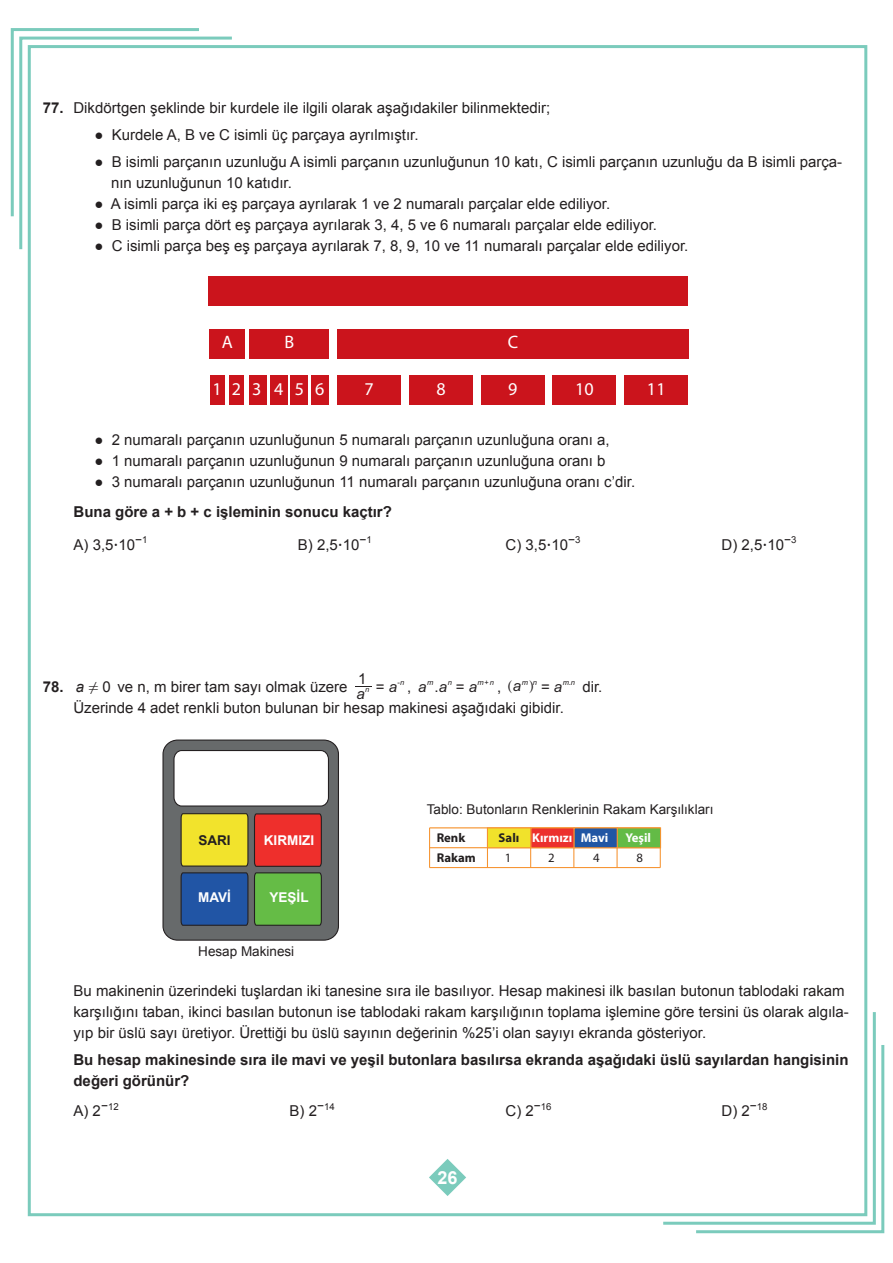
<style>
.page{position:relative;width:893px;height:1263px;background:#fff}
.page>*{position:absolute;margin:0;border:0;box-sizing:border-box;transform-origin:0 0}
.t1{font:18px "Myriad Pro";letter-spacing:.62em;color:#fff}
.t2{font:700 18px "Arial";color:#fff}
.t3{font:15.15px "MM Variable A";color:#231f20}
.t4{font:15px/21px "Arial";color:#231f20}
.t5{font:700 15px/21px "Arial";color:#231f20}
.t6{font:italic 15px "Arial";color:#231f20}
.t7{font:13.5px "Arial";color:#231f20}
.t8{font:700 13.5px "Arial";color:#fff}
.t9{font:700 13.5px "Arial";color:#231f20}
.t10{font:700 12.75px "Myriad Pro";color:#fff}
.t11{font:700 12.75px "Myriad Pro";color:#231f20}
.t12{font:12.75px "Myriad Pro";color:#231f20}
.t13{font:italic 7.5px "Arial";color:#231f20}
.t14{font:7.5px "Arial";color:#231f20}
.s1{font-family:"Impact"}
.s2{font-family:"Arial";font-size:15px}
.s3{font-family:"Arial";font-style:italic;font-size:15px}
.s4{font-style:normal}
.s5{font-style:italic}
.s6{font-family:"MM Negate"}
.s7{font-style:normal;font-size:15px}
.s8{font-size:15px}
</style>
<div class="page">
<svg style="left:19px;top:36px;width:216px;height:216px"></svg>
<svg style="left:10px;top:28px;width:192px;height:191px"></svg>
<svg style="left:660px;top:1009px;width:216px;height:216px"></svg>
<svg style="left:693px;top:1042px;width:192px;height:192px"></svg>
<svg style="left:429px;top:1159px;width:37px;height:37px"></svg>
<svg style="left:355px;top:686px;width:17px;height:1px"></svg>
<hr style="left:430px;top:827px;width:230px;height:1px;background:#f69330">
<hr style="left:430px;top:847px;width:230px;height:1px;background:#f69330">
<hr style="left:430px;top:867px;width:230px;height:1px;background:#f69330">
<hr style="left:429px;top:828px;width:1px;height:39px;background:#f69330">
<hr style="left:487px;top:828px;width:1px;height:39px;background:#f69330">
<hr style="left:530px;top:828px;width:1px;height:39px;background:#f69330">
<hr style="left:573px;top:828px;width:1px;height:39px;background:#f69330">
<hr style="left:616px;top:828px;width:2px;height:39px;background:#f69330">
<hr style="left:660px;top:828px;width:1px;height:39px;background:#f69330">
<div style="left:487px;top:828px;width:44px;height:20px;background:#f1e22b"></div>
<div style="left:487px;top:827px;width:44px;height:21px;border:1px solid #f69330"></div>
<div style="left:531px;top:828px;width:43px;height:20px;background:#ec302d"></div>
<div style="left:530px;top:827px;width:45px;height:21px;border:1px solid #f69330"></div>
<div style="left:574px;top:828px;width:43px;height:20px;background:#2156a4"></div>
<div style="left:574px;top:827px;width:44px;height:21px;border:1px solid #f69330"></div>
<div style="left:617px;top:828px;width:44px;height:20px;background:#63bb46"></div>
<div style="left:617px;top:827px;width:44px;height:21px;border:1px solid #f69330"></div>
<div style="left:163px;top:740px;width:175px;height:200px;background:#676a6b;border-radius:14px"></div>
<div style="left:162px;top:739px;width:177px;height:202px;border:1px solid #231f20;border-radius:14px"></div>
<svg style="left:173px;top:750px;width:156px;height:57px;background:#f1f1f1"></svg>
<svg style="left:180px;top:813px;width:142px;height:113px;background:#8d7f50"></svg>
<div style="left:208px;top:276px;width:479px;height:30px;background:#cb141c"></div>
<div style="left:210px;top:329px;width:35px;height:29px;background:#cb141c"></div>
<div style="left:249px;top:329px;width:80px;height:29px;background:#cb141c"></div>
<div style="left:337px;top:329px;width:352px;height:29px;background:#cb141c"></div>
<div style="left:210px;top:375px;width:14px;height:30px;background:#cb141c"></div>
<div style="left:229px;top:375px;width:15px;height:30px;background:#cb141c"></div>
<div style="left:249px;top:375px;width:18px;height:30px;background:#cb141c"></div>
<div style="left:311px;top:375px;width:18px;height:30px;background:#cb141c"></div>
<div style="left:270px;top:375px;width:18px;height:30px;background:#cb141c"></div>
<div style="left:290px;top:375px;width:18px;height:30px;background:#cb141c"></div>
<div style="left:337px;top:375px;width:64px;height:30px;background:#cb141c"></div>
<div style="left:624px;top:375px;width:64px;height:30px;background:#cb141c"></div>
<div style="left:409px;top:375px;width:64px;height:30px;background:#cb141c"></div>
<div style="left:481px;top:375px;width:63px;height:30px;background:#cb141c"></div>
<div style="left:553px;top:375px;width:63px;height:30px;background:#cb141c"></div>
<p class="t5" style="left:43px;top:98px;width:22px">77.</p>
<p class="t4" style="left:73px;top:97px;width:478px">Dikdörtgen şeklinde bir kurdele ile ilgili olarak aşağıdakiler bilinmektedir;</p>
<p class="t4" style="left:94px;top:124px;width:326px">● Kurdele A, B ve C isimli üç parçaya ayrılmıştır.</p>
<p class="t4" style="left:111px;top:151px;width:733px;text-indent:-17px">● B isimli parçanın uzunluğu A isimli parçanın uzunluğunun 10 katı, C isimli parçanın uzunluğu da B isimli parça&shy;nın uzunluğunun 10 katıdır.</p>
<p class="t4" style="left:94px;top:193px;width:517px">● A isimli parça iki eş parçaya ayrılarak 1 ve 2 numaralı parçalar elde ediliyor.</p>
<p class="t4" style="left:94px;top:214px;width:564px">● B isimli parça dört eş parçaya ayrılarak 3, 4, 5 ve 6 numaralı parçalar elde ediliyor.</p>
<p class="t4" style="left:94px;top:235px;width:596px">● C isimli parça beş eş parçaya ayrılarak 7, 8, 9, 10 ve 11 numaralı parçalar elde ediliyor.</p>
<p class="t1" style="left:222px;top:331px;width:13px">A</p>
<p class="t1" style="left:284px;top:331px;width:11px">B</p>
<p class="t1" style="left:508px;top:331px;width:12px">C</p>
<p class="t1" style="left:232px;top:378px;width:94px">23456</p>
<p class="t1" style="left:365px;top:378px;width:11px">7</p>
<p class="t1" style="left:436px;top:378px;width:11px">8</p>
<p class="t1" style="left:508px;top:378px;width:11px">9</p>
<p class="t1" style="left:575px;top:378px;width:20px">10</p>
<p class="t1" style="left:647px;top:378px;width:20px">11</p>
<p class="t1" style="left:212px;top:378px;width:11px">1</p>
<p class="t4" style="left:94px;top:429px;width:517px">● 2 numaralı parçanın uzunluğunun 5 numaralı parçanın uzunluğuna oranı a,</p>
<p class="t4" style="left:94px;top:450px;width:513px">● 1 numaralı parçanın uzunluğunun 9 numaralı parçanın uzunluğuna oranı b</p>
<p class="t4" style="left:94px;top:471px;width:542px">● 3 numaralı parçanın uzunluğunun 11 numaralı parçanın uzunluğuna oranı c’dir.</p>
<p class="t5" style="left:74px;top:501px;width:320px">Buna göre a + b + c işleminin sonucu kaçtır?</p>
<p class="t4" style="left:74px;top:534px;width:76px">A) 3,5<span class="s1">·</span>10<sup>−</sup><sup>1</sup></p>
<p class="t4" style="left:298px;top:534px;width:76px">B) 2,5<span class="s1">·</span>10<sup>−</sup><sup>1</sup></p>
<p class="t4" style="left:505px;top:534px;width:76px">C) 3,5<span class="s1">·</span>10<sup>−</sup><sup>3</sup></p>
<p class="t4" style="left:721px;top:534px;width:76px">D) 2,5<span class="s1">·</span>10<sup>−</sup><sup>3</sup></p>
<p class="t5" style="left:43px;top:677px;width:22px">78.</p>
<p class="t4" style="left:358px;top:668px;width:10px">1</p>
<p class="t3" style="left:508px;top:677px;width:56px">] g<span class="s2">=</span><span class="s3">a</span></p>
<p class="t13" style="left:563px;top:678px;width:14px">m n<span class="s4">.</span></p>
<p class="t4" style="left:582px;top:676px;width:22px">dir.</p>
<p class="t4" style="left:73px;top:697px;width:492px">Üzerinde 4 adet renkli buton bulunan bir hesap makinesi aşağıdaki gibidir.</p>
<p class="t4" style="left:76px;top:676px;width:273px"><span class="s5">a</span> <span class="s6">!</span> 0 ve n, m birer tam sayı olmak üzere</p>
<p class="t6" style="left:356px;top:684px;width:10px">a</p>
<p class="t13" style="left:485px;top:678px;width:54px"><span class="s4">+</span> <span class="s7">,</span> <span class="s8">a</span>m n</p>
<p class="t13" style="left:427px;top:678px;width:8px">m</p>
<p class="t13" style="left:448px;top:678px;width:6px">n</p>
<p class="t13" style="left:478px;top:678px;width:18px">m n</p>
<p class="t14" style="left:397px;top:677px;width:8px">-<span class="s5">n</span></p>
<p class="t4" style="left:376px;top:676px;width:23px">= <span class="s5">a</span></p>
<p class="t4" style="left:407px;top:676px;width:41px">, <span class="s5">a a</span>.</p>
<p class="t4" style="left:456px;top:676px;width:23px">= <span class="s5">a</span></p>
<p class="t13" style="left:365px;top:685px;width:6px">n</p>
<p class="t7" style="left:427px;top:800px;width:288px">Tablo: Butonların Renklerinin Rakam Karşılıkları</p>
<p class="t9" style="left:198px;top:831px;width:34px">SARI</p>
<p class="t8" style="left:264px;top:831px;width:52px">KIRMIZI</p>
<p class="t11" style="left:437px;top:829px;width:30px">Renk</p>
<p class="t10" style="left:532px;top:829px;width:78px">Kırmızı Mavi</p>
<p class="t11" style="left:499px;top:829px;width:22px">Salı</p>
<p class="t10" style="left:625px;top:829px;width:27px">Yeşil</p>
<p class="t8" style="left:198px;top:888px;width:34px">MAVİ</p>
<p class="t8" style="left:270px;top:888px;width:41px">YEŞİL</p>
<p class="t7" style="left:198px;top:943px;width:98px">Hesap Makinesi</p>
<p class="t11" style="left:437px;top:849px;width:41px">Rakam</p>
<p class="t12" style="left:505px;top:850px;width:8px">1</p>
<p class="t12" style="left:548px;top:850px;width:8px">2</p>
<p class="t12" style="left:593px;top:850px;width:8px">4</p>
<p class="t12" style="left:636px;top:850px;width:8px">8</p>
<p class="t4" style="left:73px;top:980px;width:777px">Bu makinenin üzerindeki tuşlardan iki tanesine sıra ile basılıyor. Hesap makinesi ilk basılan butonun tablodaki rakam karşılığını taban, ikinci basılan butonun ise tablodaki rakam karşılığının toplama işlemine göre tersini üs olarak algıla&shy;yıp bir üslü sayı üretiyor. Ürettiği bu üslü sayının değerinin %25’i olan sayıyı ekranda gösteriyor.</p>
<p class="t5" style="left:73px;top:1050px;width:777px">Bu hesap makinesinde sıra ile mavi ve yeşil butonlara basılırsa ekranda aşağıdaki üslü sayılardan hangisinin değeri görünür?</p>
<p class="t4" style="left:73px;top:1100px;width:47px">A) 2<sup>−</sup><sup>12</sup></p>
<p class="t4" style="left:289px;top:1100px;width:47px">B) 2<sup>−</sup><sup>14</sup></p>
<p class="t4" style="left:505px;top:1100px;width:48px">C) 2<sup>−</sup><sup>16</sup></p>
<p class="t4" style="left:721px;top:1100px;width:48px">D) 2<sup>−</sup><sup>18</sup></p>
<p class="t2" style="left:438px;top:1166px;width:22px">26</p>
</div>
